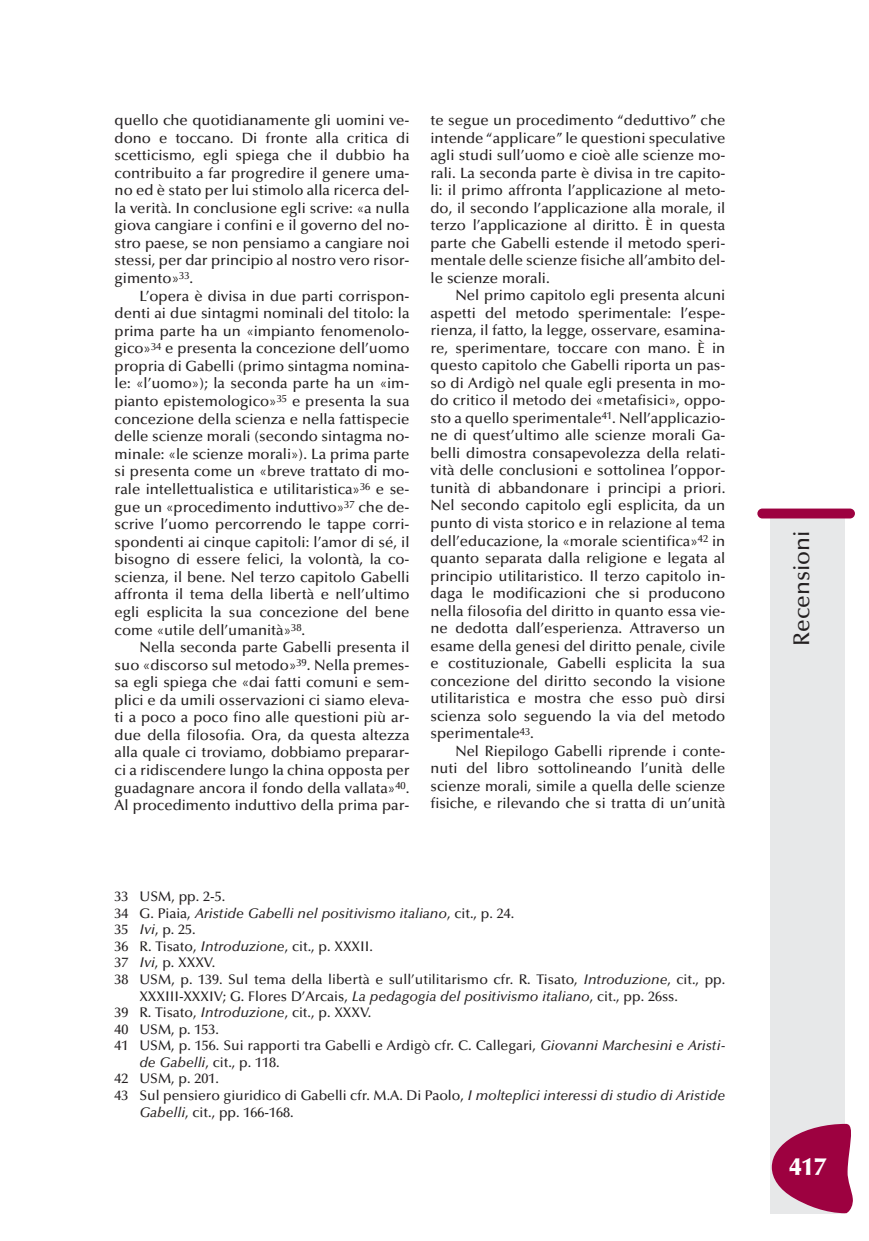
<style>
.page{position:relative;width:869px;height:1241px;background:#fff}
.page>*{position:absolute;margin:0;border:0;box-sizing:border-box;transform-origin:0 0}
.t1{font:900 24.5px "Optima";color:#fff}
.t2{font:500 22.75px "Optima";color:#231f20}
.t3{font:500 14.88px/17.5px "Optima";color:#231f20;text-align:justify}
.t4{font:500 14px "Optima";color:#231f20}
.t5{font:italic 500 14px "Optima";color:#231f20}
.s1{font-style:normal}
.s2{font-style:italic}
</style>
<div class="page">
<div style="left:770px;top:516px;width:74px;height:697px;background:#e7e8e9"></div>
<div style="left:757px;top:508px;width:97px;height:10px;background:#9d0140;border-radius:5px"></div>
<svg style="left:771px;top:1123px;width:82px;height:89px"></svg>
<p class="t3" style="left:115px;top:113px;width:296px">quello che quotidianamente gli uomini ve&shy;dono e toccano. Di fronte alla critica di scetticismo, egli spiega che il dubbio ha contribuito a far progredire il genere uma&shy;no ed è stato per lui stimolo alla ricerca del&shy;la verità. In conclusione egli scrive: «a nulla giova cangiare i confini e il governo del no&shy;stro paese, se non pensiamo a cangiare noi stessi, per dar principio al nostro vero risor&shy;gimento»<sup>33</sup>.</p>
<p class="t3" style="left:115px;top:288px;width:296px;text-indent:25px">L’opera è divisa in due parti corrispon&shy;denti ai due sintagmi nominali del titolo: la prima parte ha un «impianto fenomenolo&shy;gico»<sup>34</sup> e presenta la concezione dell’uomo propria di Gabelli (primo sintagma nomina&shy;le: «l’uomo»); la seconda parte ha un «im&shy;pianto epistemologico»<sup>35</sup> e presenta la sua concezione della scienza e nella fattispecie delle scienze morali (secondo sintagma no&shy;minale: «le scienze morali»). La prima parte si presenta come un «breve trattato di mo&shy;rale intellettualistica e utilitaristica»<sup>36</sup> e se&shy;gue un «procedimento induttivo»<sup>37</sup> che de&shy;scrive l’uomo percorrendo le tappe corri&shy;spondenti ai cinque capitoli: l’amor di sé, il bisogno di essere felici, la volontà, la co&shy;scienza, il bene. Nel terzo capitolo Gabelli affronta il tema della libertà e nell’ultimo egli esplicita la sua concezione del bene come «utile dell’umanità»<sup>38</sup>.</p>
<p class="t3" style="left:115px;top:639px;width:296px;text-indent:25px">Nella seconda parte Gabelli presenta il suo «discorso sul metodo»<sup>39</sup>. Nella premes&shy;sa egli spiega che «dai fatti comuni e sem&shy;plici e da umili osservazioni ci siamo eleva&shy;ti a poco a poco fino alle questioni più ar&shy;due della filosofia. Ora, da questa altezza alla quale ci troviamo, dobbiamo preparar&shy;ci a ridiscendere lungo la china opposta per guadagnare ancora il fondo della vallata»<sup>40</sup>.<br>Al procedimento induttivo della prima par-</p>
<p class="t3" style="left:430px;top:113px;width:296px">te segue un procedimento “deduttivo” che intende“applicare” le questioni speculative agli studi sull’uomo e cioè alle scienze mo&shy;rali. La seconda parte è divisa in tre capito&shy;li: il primo affronta l’applicazione al meto&shy;do, il secondo l’applicazione alla morale, il terzo l’applicazione al diritto. È in questa parte che Gabelli estende il metodo speri&shy;mentale delle scienze fisiche all’ambito del&shy;le scienze morali.</p>
<p class="t3" style="left:430px;top:288px;width:296px;text-indent:25px">Nel primo capitolo egli presenta alcuni aspetti del metodo sperimentale: l’espe&shy;rienza, il fatto, la legge, osservare, esamina&shy;re, sperimentare, toccare con mano. È in questo capitolo che Gabelli riporta un pas&shy;so di Ardigò nel quale egli presenta in mo&shy;do critico il metodo dei «metafisici», oppo&shy;sto a quello sperimentale<sup>41</sup>. Nell’applicazio&shy;ne di quest’ultimo alle scienze morali Ga&shy;belli dimostra consapevolezza della relati&shy;vità delle conclusioni e sottolinea l’oppor&shy;tunità di abbandonare i principi a priori.<br>Nel secondo capitolo egli esplicita, da un punto di vista storico e in relazione al tema dell’educazione, la «morale scientifica»<sup>42</sup> in quanto separata dalla religione e legata al principio utilitaristico. Il terzo capitolo in&shy;daga le modificazioni che si producono nella filosofia del diritto in quanto essa vie&shy;ne dedotta dall’esperienza. Attraverso un esame della genesi del diritto penale, civile e costituzionale, Gabelli esplicita la sua concezione del diritto secondo la visione utilitaristica e mostra che esso può dirsi scienza solo seguendo la via del metodo sperimentale<sup>43</sup>.</p>
<p class="t3" style="left:430px;top:743px;width:296px;text-indent:25px">Nel Riepilogo Gabelli riprende i conte&shy;nuti del libro sottolineando l’unità delle scienze morali, simile a quella delle scienze fisiche, e rilevando che si tratta di un’unità</p>
<p class="t4" style="left:115px;top:890px;width:112px">33 USM, pp. 2-5.</p>
<p class="t5" style="left:115px;top:907px;width:401px"><span class="s1">34 G. Piaia,</span> Aristide Gabelli nel positivismo italiano<span class="s1">, cit., p. 24.</span></p>
<p class="t4" style="left:114px;top:923px;width:83px">35 <span class="s2">Ivi</span>, p. 25.</p>
<p class="t4" style="left:114px;top:940px;width:260px">36 R. Tisato, <span class="s2">Introduzione</span>, cit., p. XXXII.</p>
<p class="t4" style="left:114px;top:957px;width:102px">37 <span class="s2">Ivi</span>, p. XXXV.</p>
<p class="t4" style="left:114px;top:973px;width:612px">38 USM, p. 139. Sul tema della libertà e sull’utilitarismo cfr. R. Tisato, <span class="s2">Introduzione</span>, cit., pp.</p>
<p class="t4" style="left:139px;top:990px;width:540px">XXXIII-XXXIV; G. Flores D’Arcais, <span class="s2">La pedagogia del positivismo italiano</span>, cit., pp. 26ss.</p>
<p class="t4" style="left:114px;top:1006px;width:258px">39 R. Tisato, <span class="s2">Introduzione</span>, cit., p. XXXV.</p>
<p class="t4" style="left:114px;top:1023px;width:106px">40 USM, p. 153.</p>
<p class="t4" style="left:114px;top:1039px;width:612px">41 USM, p. 156. Sui rapporti tra Gabelli e Ardigò cfr. C. Callegari, <span class="s2">Giovanni Marchesini e Aristi-</span></p>
<p class="t4" style="left:139px;top:1056px;width:142px"><span class="s2">de Gabelli</span>, cit., p. 118.</p>
<p class="t4" style="left:114px;top:1073px;width:106px">42 USM, p. 201.</p>
<p class="t4" style="left:114px;top:1089px;width:612px">43 Sul pensiero giuridico di Gabelli cfr. M.A. Di Paolo, <span class="s2">I molteplici interessi di studio di Aristide</span></p>
<p class="t4" style="left:139px;top:1106px;width:156px"><span class="s2">Gabelli</span>, cit., pp. 166-168.</p>
<h2 class="t2" style="left:792px;top:645px;width:116px;rotate:-90deg">Recensioni</h2>
<h1 class="t1" style="left:789px;top:1156px;width:38px">417</h1>
</div>
